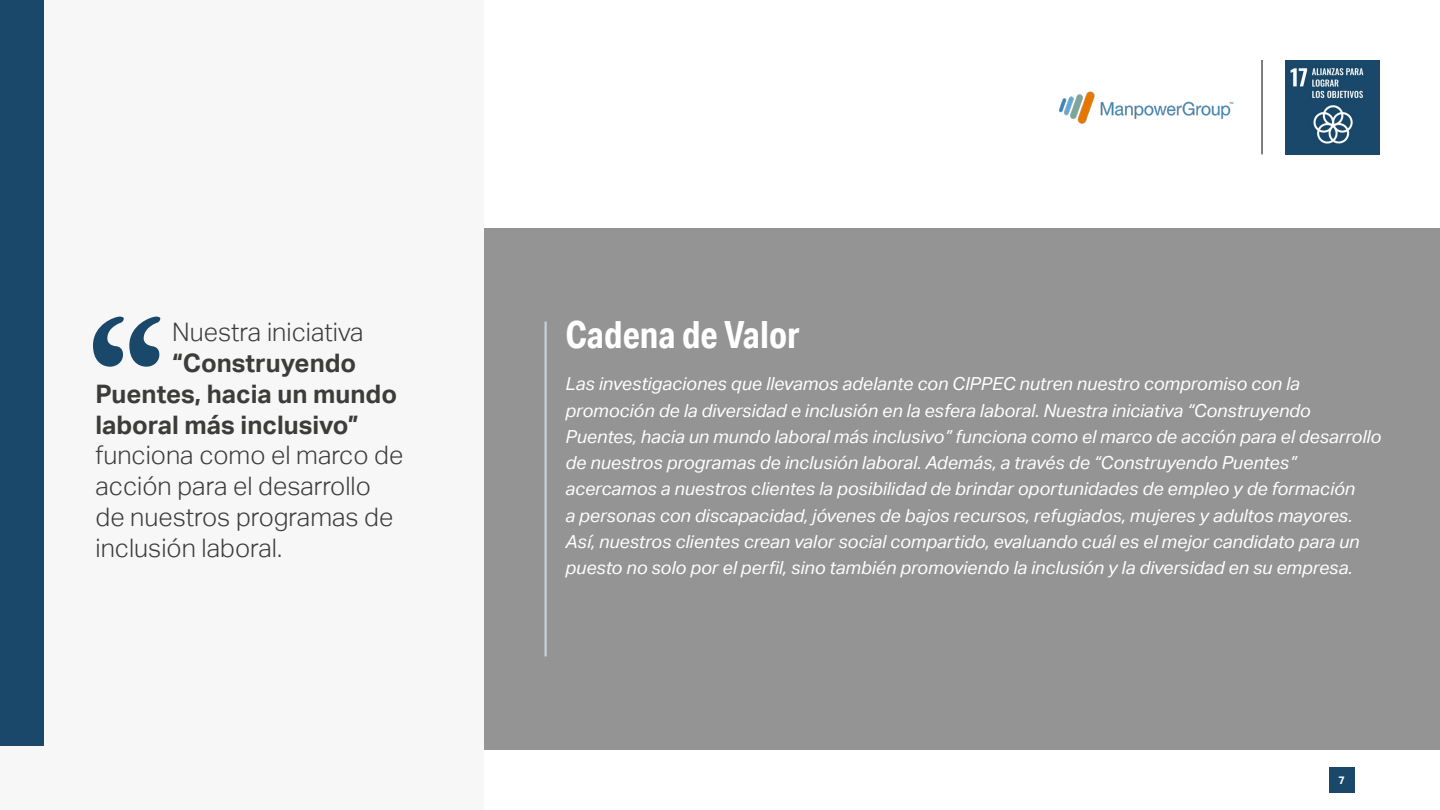
<style>
.page{position:relative;width:1440px;height:810px;background:#fff}
.page>*{position:absolute;margin:0;border:0;box-sizing:border-box;transform-origin:0 0}
.t1{font:700 37.5px "Aktiv Grotesk Cd";color:#fff}
.t2{font:300 25.5px "Aktiv Grotesk";color:#3c3c3b}
.t3{font:700 25.5px "Aktiv Grotesk";color:#3c3c3b}
.t4{font:italic 18px/26.2px "Aktiv Grotesk";color:#fff}
.t5{font:700 10.88px "Aktiv Grotesk";color:#fff}
</style>
<div class="page">
<div style="left:1329px;top:767px;width:25px;height:26px;background:#19486a"></div>
<img style="left:1285px;top:60px;width:95px;height:95px">
<hr style="left:1262px;top:60px;width:1px;height:94px;background:#000">
<img style="left:1058px;top:91px;width:176px;height:33px">
<div style="left:0;top:0;width:484px;height:810px;background:#f7f7f7"></div>
<div style="left:0;top:0;width:44px;height:746px;background:#19486a"></div>
<div style="left:484px;top:228px;width:956px;height:522px;background:#949494"></div>
<hr style="left:544px;top:322px;width:3px;height:334px;background:#c6d1da">
<svg style="left:93px;top:317px;width:67px;height:50px"></svg>
<p class="t2" style="left:172px;top:318px;width:193px">Nuestra iniciativa</p>
<p class="t3" style="left:172px;top:348px;width:186px">“Construyendo</p>
<p class="t3" style="left:96px;top:379px;width:303px">Puentes, hacia un mundo</p>
<p class="t3" style="left:96px;top:410px;width:265px">laboral más inclusivo”</p>
<p class="t2" style="left:96px;top:441px;width:309px">funciona como el marco de</p>
<p class="t2" style="left:96px;top:471px;width:277px">acción para el desarrollo</p>
<p class="t2" style="left:96px;top:502px;width:299px">de nuestros programas de</p>
<p class="t2" style="left:96px;top:533px;width:188px">inclusión laboral.</p>
<p class="t1" style="left:565px;top:312px;width:236px">Cadena de Valor</p>
<p class="t4" style="left:566px;top:371px;width:817px">Las investigaciones que llevamos adelante con CIPPEC nutren nuestro compromiso con la promoción de la diversidad e inclusión en la esfera laboral. Nuestra iniciativa “Construyendo Puentes, hacia un mundo laboral más inclusivo” funciona como el marco de acción para el desarrollo de nuestros programas de inclusión laboral. Además, a través de “Construyendo Puentes” acercamos a nuestros clientes la posibilidad de brindar oportunidades de empleo y de formación<br>a personas con discapacidad, jóvenes de bajos recursos, refugiados, mujeres y adultos mayores.<br>Así, nuestros clientes crean valor social compartido, evaluando cuál es el mejor candidato para un puesto no solo por el perfil, sino también promoviendo la inclusión y la diversidad en su empresa.</p>
<p class="t5" style="left:1338px;top:774px;width:8px">7</p>
</div>
